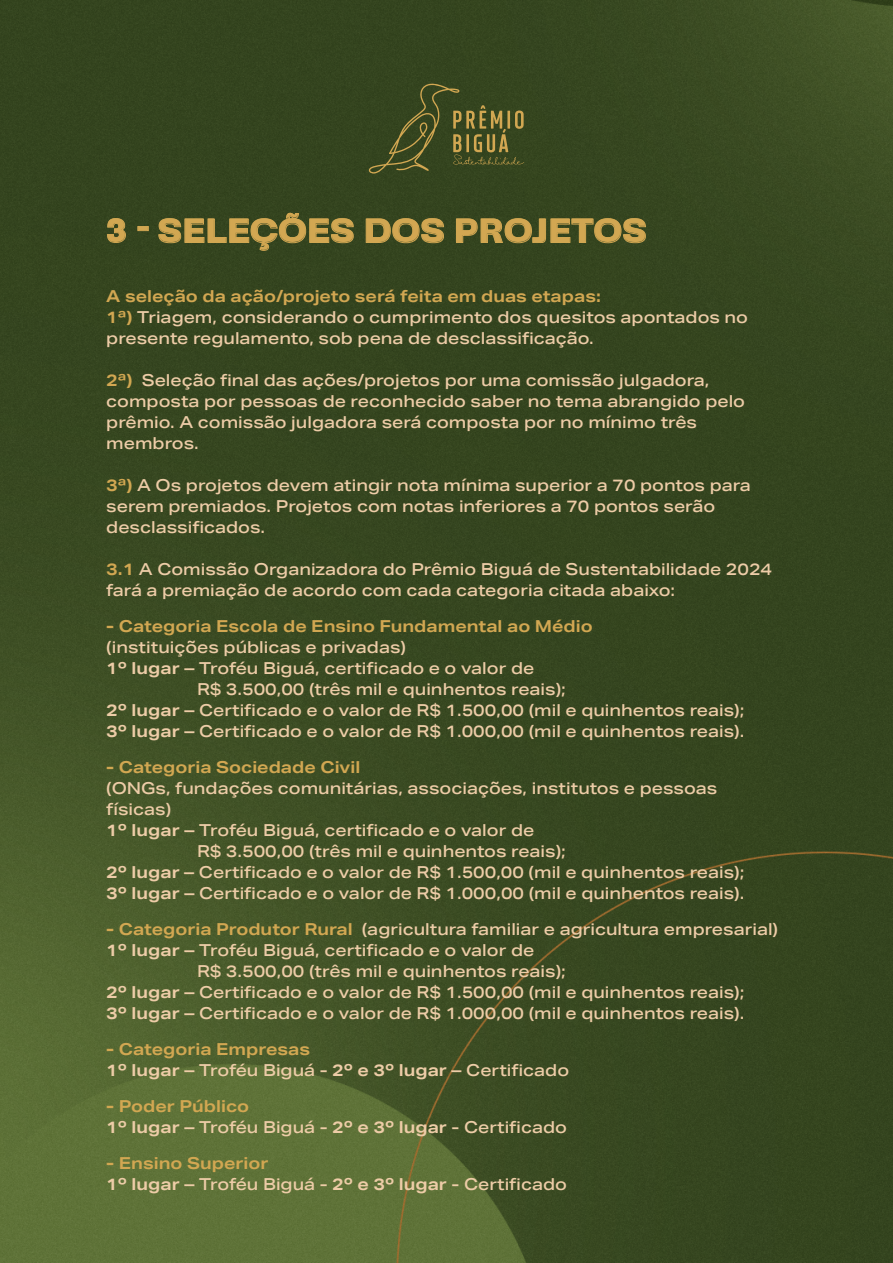
<style>
.page{position:relative;width:893px;height:1263px;background:#fff}
.page>*{position:absolute;margin:0;border:0;box-sizing:border-box;transform-origin:0 0}
.t1{font:900 35.85px "Stara";color:#d2a752}
.t2{font:500 16.5px/21px "Aktiv Grotesk Ex";color:#edcca7}
.t3{font:700 16.5px "Aktiv Grotesk Ex";color:#d2a752}
.s1{font-weight:700;color:#d2a752}
.s2{font-weight:700}
</style>
<div class="page">
<img style="left:0;top:0;width:893px;height:1263px">
<svg style="left:107px;top:218px;width:19px;height:25px"></svg>
<div style="left:138px;top:226px;width:10px;height:5px;border:1px solid #d2a752"></div>
<svg style="left:159px;top:213px;width:195px;height:38px;background:#4a5225"></svg>
<svg style="left:366px;top:215px;width:78px;height:28px;background:#4f5527"></svg>
<svg style="left:456px;top:215px;width:190px;height:28px;background:#4f5527"></svg>
<svg style="left:369px;top:80px;width:155px;height:94px;background:#475024"></svg>
<h1 class="t1" style="left:106px;top:210px;width:542px">3 - SELEÇÕES DOS PROJETOS</h1>
<p class="t2" style="left:106px;top:285px;width:643px"><span class="s1">A seleção da ação/projeto será feita em duas etapas:<br>1ª)</span> Triagem, considerando o cumprimento dos quesitos apontados no presente regulamento, sob pena de desclassificação.</p>
<p class="t2" style="left:106px;top:369px;width:640px"><span class="s1">2ª)</span> Seleção final das ações/projetos por uma comissão julgadora, composta por pessoas de reconhecido saber no tema abrangido pelo prêmio. A comissão julgadora será composta por no mínimo três membros.</p>
<p class="t2" style="left:106px;top:474px;width:646px"><span class="s1">3ª)</span> A Os projetos devem atingir nota mínima superior a 70 pontos para serem premiados. Projetos com notas inferiores a 70 pontos serão desclassificados.</p>
<p class="t2" style="left:106px;top:558px;width:667px"><span class="s1">3.1</span> A Comissão Organizadora do Prêmio Biguá de Sustentabilidade 2024 fará a premiação de acordo com cada categoria citada abaixo:</p>
<p class="t3" style="left:106px;top:616px;width:488px">- Categoria Escola de Ensino Fundamental ao Médio</p>
<p class="t2" style="left:106px;top:636px;width:301px">(instituições públicas e privadas)</p>
<p class="t2" style="left:106px;top:657px;width:429px"><span class="s2">1º lugar</span> – Troféu Biguá, certificado e o valor de</p>
<p class="t2" style="left:197px;top:678px;width:370px">R$ 3.500,00 (três mil e quinhentos reais);</p>
<p class="t2" style="left:106px;top:699px;width:640px"><span class="s2">2º lugar</span> – Certificado e o valor de R$ 1.500,00 (mil e quinhentos reais);</p>
<p class="t2" style="left:106px;top:720px;width:640px"><span class="s2">3º lugar</span> – Certificado e o valor de R$ 1.000,00 (mil e quinhentos reais).</p>
<p class="t3" style="left:106px;top:757px;width:255px">- Categoria Sociedade Civil</p>
<p class="t2" style="left:106px;top:777px;width:613px">(ONGs, fundações comunitárias, associações, institutos e pessoas</p>
<p class="t2" style="left:106px;top:798px;width:66px">físicas)</p>
<p class="t2" style="left:106px;top:819px;width:429px"><span class="s2">1º lugar</span> – Troféu Biguá, certificado e o valor de</p>
<p class="t2" style="left:197px;top:840px;width:370px">R$ 3.500,00 (três mil e quinhentos reais);</p>
<p class="t2" style="left:106px;top:861px;width:640px"><span class="s2">2º lugar</span> – Certificado e o valor de R$ 1.500,00 (mil e quinhentos reais);</p>
<p class="t2" style="left:106px;top:882px;width:640px"><span class="s2">3º lugar</span> – Certificado e o valor de R$ 1.000,00 (mil e quinhentos reais).</p>
<p class="t2" style="left:106px;top:918px;width:673px"><span class="s1">- Categoria Produtor Rural</span> (agricultura familiar e agricultura empresarial)</p>
<p class="t2" style="left:106px;top:939px;width:429px"><span class="s2">1º lugar</span> – Troféu Biguá, certificado e o valor de</p>
<p class="t2" style="left:197px;top:960px;width:370px">R$ 3.500,00 (três mil e quinhentos reais);</p>
<p class="t2" style="left:106px;top:981px;width:640px"><span class="s2">2º lugar</span> – Certificado e o valor de R$ 1.500,00 (mil e quinhentos reais);</p>
<p class="t2" style="left:106px;top:1002px;width:640px"><span class="s2">3º lugar</span> – Certificado e o valor de R$ 1.000,00 (mil e quinhentos reais).</p>
<p class="t2" style="left:106px;top:1038px;width:464px"><span class="s1">- Categoria Empresas<br></span><span class="s2">1º lugar</span> – Troféu Biguá - <span class="s2">2º e 3º lugar</span> – Certificado</p>
<p class="t2" style="left:106px;top:1095px;width:462px"><span class="s1">- Poder Público<br></span><span class="s2">1º lugar</span> – Troféu Biguá - <span class="s2">2º e 3º lugar</span> - Certificado</p>
<p class="t2" style="left:106px;top:1152px;width:462px"><span class="s1">- Ensino Superior<br></span><span class="s2">1º lugar</span> – Troféu Biguá - <span class="s2">2º e 3º lugar</span> - Certificado</p>
</div>
